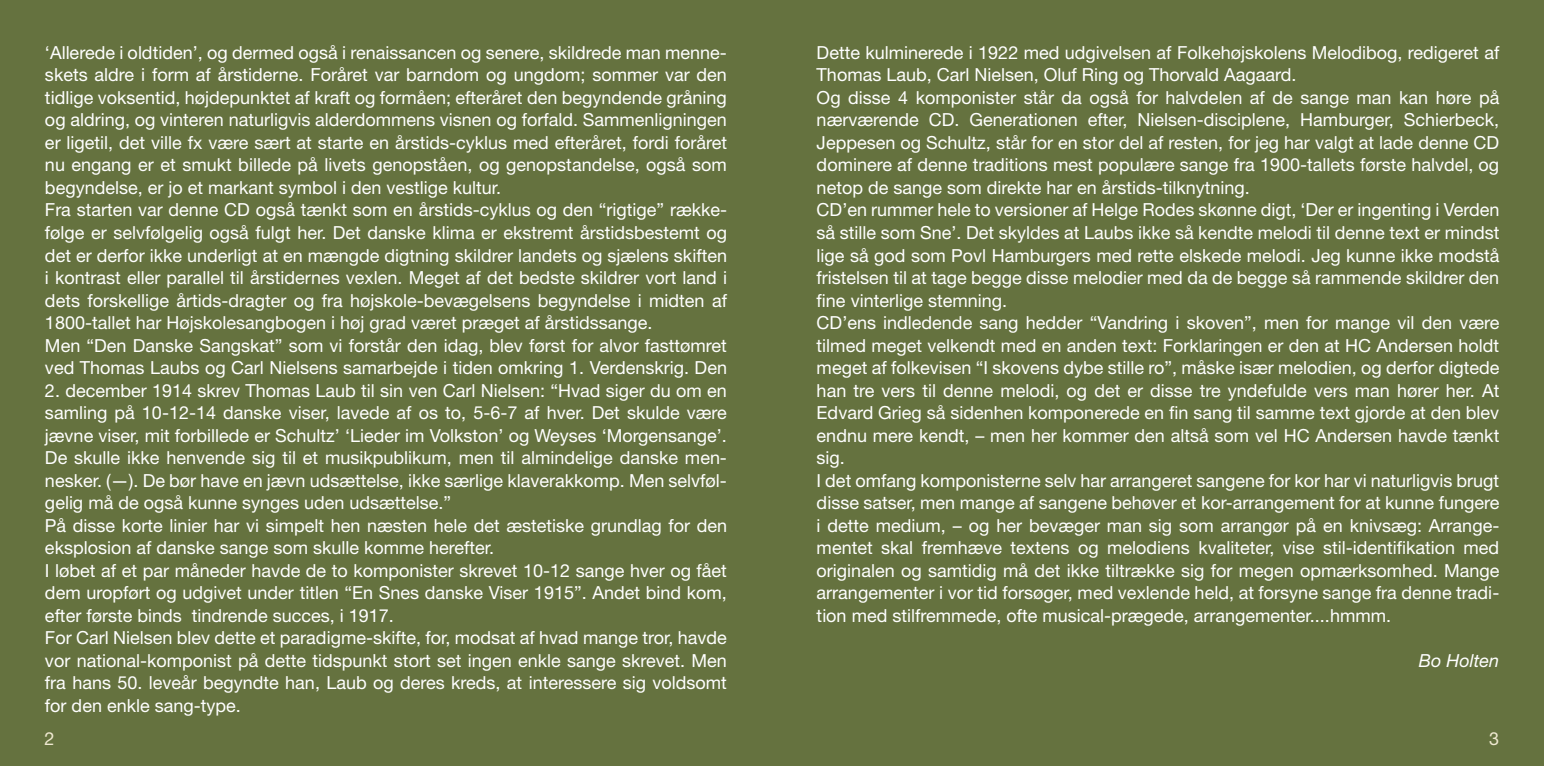
<style>
.page{position:relative;width:1544px;height:766px;background:#fff}
.page>*{position:absolute;margin:0;border:0;box-sizing:border-box;transform-origin:0 0}
.t1{font:18px/22.5px "Helvetica Neue";color:#fff}
.t2{font:italic 18px "Helvetica Neue";color:#fff}
.t3{font:18px "Helvetica Neue";color:#efe9d1}
.s1{font-style:inherit}
</style>
<div class="page">
<div style="left:772px;top:0;width:771px;height:765px;background:#65723f"></div>
<div style="left:0;top:0;width:772px;height:765px;background:#65723f"></div>
<p class="t1" style="left:45px;top:41px;width:683px">‘Allerede i oldtiden’, og dermed også i renaissancen og senere, skildrede man menne&shy;skets aldre i form af årstiderne. Foråret var barndom og ungdom; sommer var den tidlige voksentid, højdepunktet af kraft og formåen; efteråret den begyndende gråning og aldring, og vinteren naturligvis alderdommens visnen og forfald. Sammenligningen er ligetil, det ville fx være sært at starte en årstids-cyklus med efteråret, fordi foråret nu engang er et smukt billede på livets genopståen, og genopstandelse, også som begyndelse, er jo et markant symbol i den vestlige kultur.<br>Fra starten var denne CD også tænkt som en årstids-cyklus og den “rigtige” række&shy;følge er selvfølgelig også fulgt her. Det danske klima er ekstremt årstidsbestemt og det er derfor ikke underligt at en mængde digtning skildrer landets og sjælens skiften i kontrast eller parallel til årstidernes vexlen. Meget af det bedste skildrer vort land i dets forskellige årtids-dragter og fra højskole-bevægelsens begyndelse i midten af 1800-tallet har Højskolesangbogen i høj grad været præget af årstidssange.<br>Men “Den Danske Sangskat” som vi forstår den idag, blev først for alvor fasttømret ved Thomas Laubs og Carl Nielsens samarbejde i tiden omkring 1. Verdenskrig. Den</p>
<p class="t1" style="left:45px;top:378px;width:683px">2. december 1914 skrev Thomas Laub til sin ven Carl Nielsen: “Hvad siger du om en samling på 10-12-14 danske viser, lavede af os to, 5-6-7 af hver. Det skulde være jævne viser, mit forbillede er Schultz’ ‘Lieder im Volkston’ og Weyses ‘Morgensange’.<br>De skulle ikke henvende sig til et musikpublikum, men til almindelige danske men&shy;nesker. (—). De bør have en jævn udsættelse, ikke særlige klaverakkomp. Men selvføl&shy;gelig må de også kunne synges uden udsættelse.”<br>På disse korte linier har vi simpelt hen næsten hele det æstetiske grundlag for den eksplosion af danske sange som skulle komme herefter.<br>I løbet af et par måneder havde de to komponister skrevet 10-12 sange hver og fået dem uropført og udgivet under titlen “En Snes danske Viser 1915”. Andet bind kom, efter første binds tindrende succes, i 1917.<br>For Carl Nielsen blev dette et paradigme-skifte, for, modsat af hvad mange tror, havde vor national-komponist på dette tidspunkt stort set ingen enkle sange skrevet. Men fra hans 50. leveår begyndte han, Laub og deres kreds, at interessere sig voldsomt for den enkle sang-type.</p>
<p class="t1" style="left:816px;top:41px;width:684px">Dette kulminerede i 1922 med udgivelsen af Folkehøjskolens Melodibog, redigeret af Thomas Laub, Carl Nielsen, Oluf Ring og Thorvald Aagaard.<br>Og disse 4 komponister står da også for halvdelen af de sange man kan høre på nærværende CD. Generationen efter, Nielsen-disciplene, Hamburger, Schierbeck, Jeppesen og Schultz, står for en stor del af resten, for jeg har valgt at lade denne CD dominere af denne traditions mest populære sange fra 1900-tallets første halvdel, og netop de sange som direkte har en årstids-tilknytning.<br>CD’en rummer hele to versioner af Helge Rodes skønne digt, ‘Der er ingenting i Verden så stille som Sne’. Det skyldes at Laubs ikke så kendte melodi til denne text er mindst lige så god som Povl Hamburgers med rette elskede melodi. Jeg kunne ikke modstå fristelsen til at tage begge disse melodier med da de begge så rammende skildrer den fine vinterlige stemning.<br>CD’ens indledende sang hedder “Vandring i skoven”, men for mange vil den være tilmed meget velkendt med en anden text: Forklaringen er den at HC Andersen holdt meget af folkevisen “I skovens dybe stille ro”, måske især melodien, og derfor digtede han tre vers til denne melodi, og det er disse tre yndefulde vers man hører her. At Edvard Grieg så sidenhen komponerede en fin sang til samme text gjorde at den blev endnu mere kendt, <span class="s1">–</span> men her kommer den altså som vel HC Andersen havde tænkt sig.<br>I det omfang komponisterne selv har arrangeret sangene for kor har vi naturligvis brugt disse satser, men mange af sangene behøver et kor-arrangement for at kunne fungere i dette medium, <span class="s1">–</span> og her bevæger man sig som arrangør på en knivsæg: Arrange&shy;mentet skal fremhæve textens og melodiens kvaliteter, vise stil-identifikation med originalen og samtidig må det ikke tiltrække sig for megen opmærksomhed. Mange arrangementer i vor tid forsøger, med vexlende held, at forsyne sange fra denne tradi&shy;tion med stilfremmede, ofte musical-prægede, arrangementer....hmmm.</p>
<p class="t2" style="left:1418px;top:649px;width:82px">Bo Holten</p>
<p class="t3" style="left:45px;top:727px;width:12px">2</p>
<p class="t3" style="left:1489px;top:727px;width:12px">3</p>
</div>
